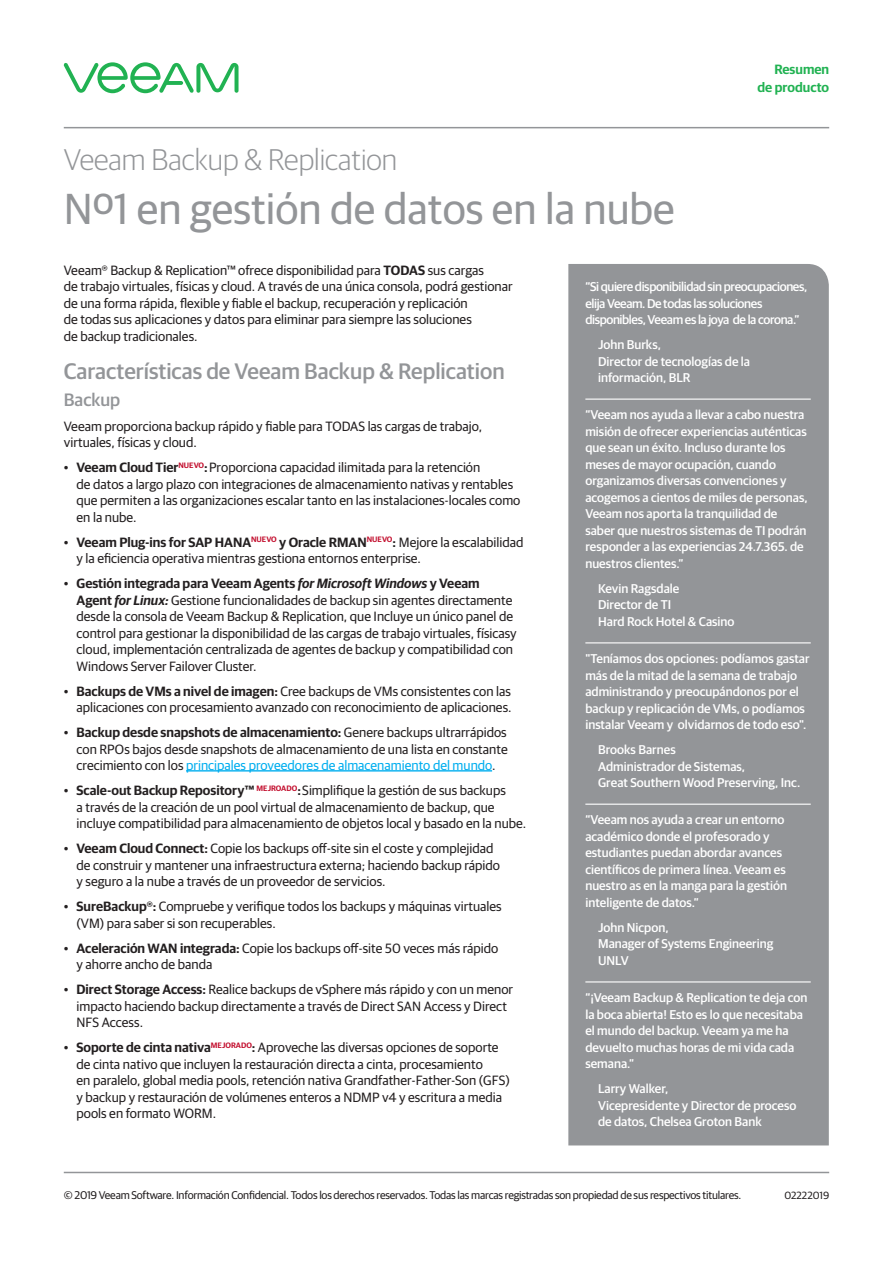
<style>
.page{position:relative;width:893px;height:1263px;background:#fff}
.page>*{position:absolute;margin:0;border:0;box-sizing:border-box;transform-origin:0 0}
.t1{font:43.5px "Guardian Sans";color:#939598}
.t2{font:300 30px "Guardian Sans";color:#939598}
.t3{font:500 22.5px "Guardian Sans";color:#939598}
.t4{font:500 18px "Guardian Sans";color:#939598}
.t5{font:13.5px/16.5px "Guardian Sans";color:#231f20}
.t6{font:600 13.5px/18px "Guardian Sans";color:#21b252;text-align:right}
.t7{font:500 12.75px/16.5px "Guardian Sans";color:#fff}
.t8{font:500 12.75px/16.5px "Guardian Sans";letter-spacing:-.03em;color:#fff}
.t9{font:11.25px "Guardian Sans";letter-spacing:-.02em;color:#231f20}
.t10{font:10.5px "Guardian Sans";color:#231f20}
.s1{font-weight:600}
.s2{font-weight:600;font-style:italic}
.s3{color:#00aeef}
</style>
<div class="page">
<hr style="left:64px;top:127px;width:765px;height:1px;background:#939598">
<svg style="left:63px;top:62px;width:176px;height:31px"></svg>
<hr style="left:64px;top:1172px;width:765px;height:1px;background:#939598">
<div style="left:568px;top:264px;width:261px;height:881px;background:#939598"></div>
<hr style="left:585px;top:399px;width:226px;height:1px;background:#fff">
<hr style="left:585px;top:642px;width:226px;height:1px;background:#fff">
<hr style="left:585px;top:804px;width:226px;height:1px;background:#fff">
<hr style="left:585px;top:981px;width:226px;height:1px;background:#fff">
<hr style="left:186px;top:770px;width:306px;height:1px;background:#00aeef">
<h2 class="t2" style="left:64px;top:139px;width:335px">Veeam Backup &amp; Replication</h2>
<h1 class="t1" style="left:64px;top:178px;width:612px">Nº1 en gestión de datos en la nube</h1>
<p class="t6" style="left:758px;top:60px;width:73px">Resumen de producto</p>
<p class="t5" style="left:64px;top:261px;width:450px">Veeam® Backup &amp; Replication™ ofrece disponibilidad para <span class="s1">TODAS</span> sus cargas<br>de trabajo virtuales, físicas y cloud. A través de una única consola, podrá gestionar de una forma rápida, flexible y fiable el backup, recuperación y replicación<br>de todas sus aplicaciones y datos para eliminar para siempre las soluciones<br>de backup tradicionales.</p>
<h3 class="t3" style="left:64px;top:355px;width:442px">Características de Veeam Backup &amp; Replication</h3>
<h3 class="t4" style="left:64px;top:387px;width:58px">Backup</h3>
<p class="t5" style="left:64px;top:417px;width:420px">Veeam proporciona backup rápido y fiable para TODAS las cargas de trabajo, virtuales, físicas y cloud.</p>
<p class="t5" style="left:77px;top:458px;width:445px;text-indent:-13px">• <span class="s1">Veeam Cloud Tier</span><sup>NUEVO</sup><span class="s1">:</span>Proporciona capacidad ilimitada para la retención<br>de datos a largo plazo con integraciones de almacenamiento nativas y rentables que permiten a las organizaciones escalar tanto en las instalaciones‑locales como en la nube.</p>
<p class="t5" style="left:77px;top:533px;width:448px;text-indent:-13px">• <span class="s1">Veeam Plug-ins for SAP HANA</span><sup>NUEVO</sup> <span class="s1">y Oracle RMAN</span><sup>NUEVO</sup><span class="s1">:</span> Mejore la escalabilidad y la eficiencia operativa mientras gestiona entornos enterprise.</p>
<p class="t5" style="left:77px;top:574px;width:442px;text-indent:-13px">• <span class="s1">Gestión integrada para Veeam Agents</span> <span class="s2">for Microsoft Windows</span> <span class="s1">y Veeam Agent</span> <span class="s2">for Linux:</span> Gestione funcionalidades de backup sin agentes directamente desde la consola de Veeam Backup &amp; Replication, que Incluye un único panel de control para gestionar la disponibilidad de las cargas de trabajo virtuales, físicasy cloud, implementación centralizada de agentes de backup y compatibilidad con Windows Server Failover Cluster.</p>
<p class="t5" style="left:64px;top:682px;width:449px;text-align:right">• <span class="s1">Backups de VMs a nivel de imagen:</span> Cree backups de VMs consistentes con las aplicaciones con procesamiento avanzado con reconocimiento de aplicaciones.</p>
<p class="t5" style="left:77px;top:723px;width:433px;text-align:justify;text-indent:-13px">• <span class="s1">Backup desde snapshots de almacenamiento:</span> Genere backups ultrarrápidos con RPOs bajos desde snapshots de almacenamiento de una lista en constante crecimiento con los <span class="s3">principales proveedores de almacenamiento del mundo</span>.</p>
<p class="t5" style="left:77px;top:781px;width:451px;text-indent:-13px">• <span class="s1">Scale-out Backup Repository™</span> <sup>MEJROADO</sup><span class="s1">:</span>Simplifique la gestión de sus backups<br>a través de la creación de un pool virtual de almacenamiento de backup, que incluye compatibilidad para almacenamiento de objetos local y basado en la nube.</p>
<p class="t5" style="left:77px;top:839px;width:425px;text-indent:-13px">• <span class="s1">Veeam Cloud Connect:</span> Copie los backups off-site sin el coste y complejidad de construir y mantener una infraestructura externa; haciendo backup rápido y seguro a la nube a través de un proveedor de servicios.</p>
<p class="t5" style="left:77px;top:897px;width:427px;text-indent:-13px">• <span class="s1">SureBackup®:</span> Compruebe y verifique todos los backups y máquinas virtuales (VM) para saber si son recuperables.</p>
<p class="t5" style="left:77px;top:939px;width:423px;text-indent:-13px">• <span class="s1">Aceleración WAN integrada:</span> Copie los backups off-site 50 veces más rápido y ahorre ancho de banda</p>
<p class="t5" style="left:77px;top:980px;width:438px;text-indent:-13px">• <span class="s1">Direct Storage Access:</span> Realice backups de vSphere más rápido y con un menor impacto haciendo backup directamente a través de Direct SAN Access y Direct<br>NFS Access.</p>
<p class="t5" style="left:77px;top:1038px;width:435px;text-indent:-13px">• <span class="s1">Soporte de cinta nativa</span><sup>MEJORADO</sup><span class="s1">:</span> Aproveche las diversas opciones de soporte de cinta nativo que incluyen la restauración directa a cinta, procesamiento<br>en paralelo, global media pools, retención nativa Grandfather-Father-Son (GFS) y backup y restauración de volúmenes enteros a NDMP v4 y escritura a media pools en formato WORM.</p>
<p class="t8" style="left:585px;top:277px;width:224px">“Si quiere disponibilidad sin preocupaciones, elija Veeam. De todas las soluciones disponibles, Veeam es la joya de la corona.”</p>
<p class="t7" style="left:598px;top:335px;width:153px">John Burks,<br>Director de tecnologías de la información, BLR</p>
<p class="t7" style="left:585px;top:406px;width:224px">“Veeam nos ayuda a llevar a cabo nuestra misión de ofrecer experiencias auténticas que sean un éxito. Incluso durante los meses de mayor ocupación, cuando organizamos diversas convenciones y acogemos a cientos de miles de personas, Veeam nos aporta la tranquilidad de saber que nuestros sistemas de TI podrán responder a las experiencias 24.7.365. de nuestros clientes.”</p>
<p class="t7" style="left:598px;top:579px;width:138px">Kevin Ragsdale<br>Director de TI<br>Hard Rock Hotel &amp; Casino</p>
<p class="t7" style="left:585px;top:649px;width:226px">"Teníamos dos opciones: podíamos gastar más de la mitad de la semana de trabajo administrando y preocupándonos por el backup y replicación de VMs, o podíamos instalar Veeam y olvidarnos de todo eso".</p>
<p class="t7" style="left:598px;top:740px;width:204px">Brooks Barnes<br>Administrador de Sistemas,<br>Great Southern Wood Preserving, Inc.</p>
<p class="t7" style="left:585px;top:811px;width:203px">“Veeam nos ayuda a crear un entorno académico donde el profesorado y estudiantes puedan abordar avances científicos de primera línea. Veeam es nuestro as en la manga para la gestión inteligente de datos.”</p>
<p class="t7" style="left:598px;top:918px;width:177px">John Nicpon,<br>Manager of Systems Engineering<br>UNLV</p>
<p class="t7" style="left:585px;top:988px;width:223px">“¡Veeam Backup &amp; Replication te deja con la boca abierta! Esto es lo que necesitaba el mundo del backup. Veeam ya me ha devuelto muchas horas de mi vida cada semana.”</p>
<p class="t7" style="left:598px;top:1079px;width:200px">Larry Walker,<br>Vicepresidente y Director de proceso de datos, Chelsea Groton Bank</p>
<p class="t9" style="left:64px;top:1187px;width:679px">© 2019 Veeam Software. Información Confidencial. Todos los derechos reservados. Todas las marcas registradas son propiedad de sus respectivos titulares.</p>
<p class="t10" style="left:784px;top:1188px;width:46px">02222019</p>
</div>
